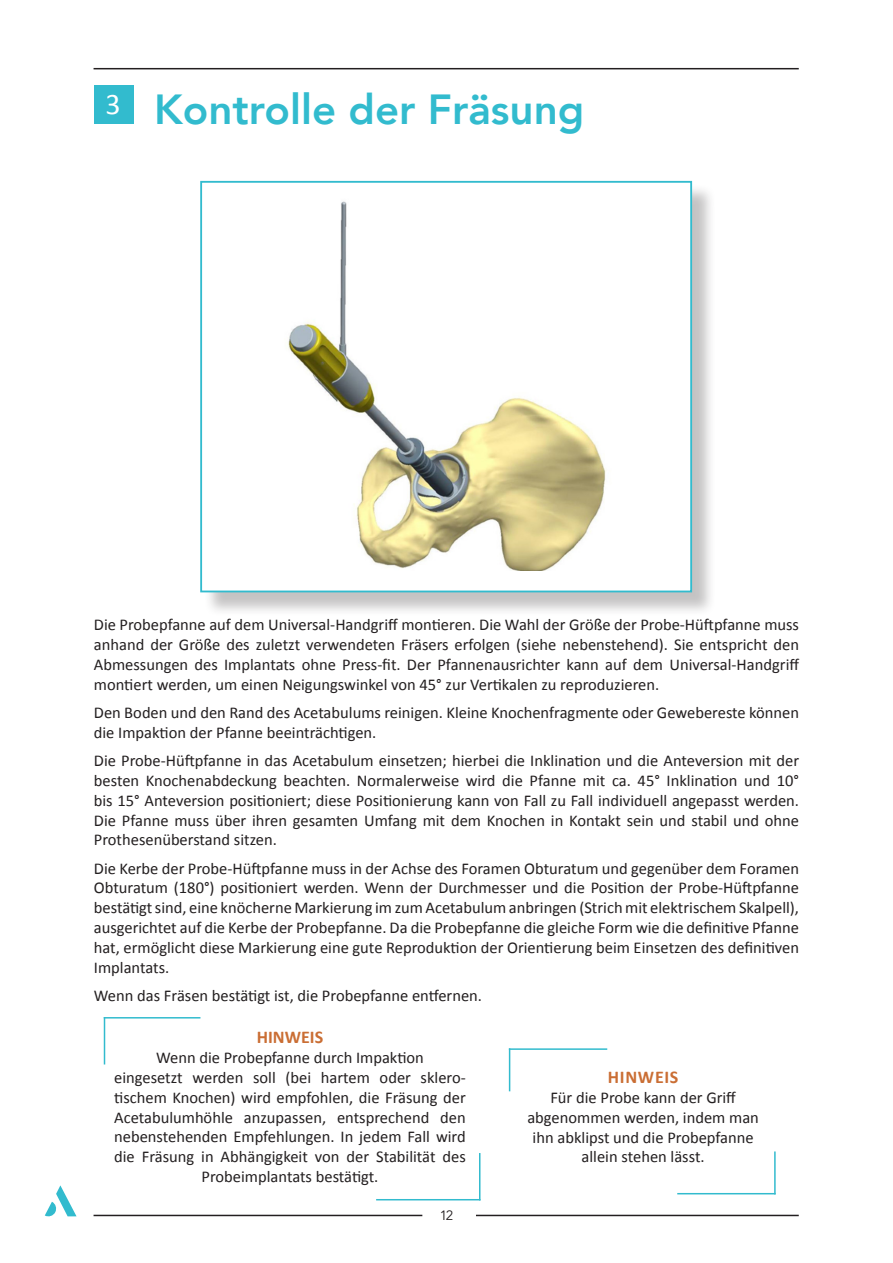
<style>
.page{position:relative;width:893px;height:1263px;background:#fff}
.page>*{position:absolute;margin:0;border:0;box-sizing:border-box;transform-origin:0 0}
.titres_bleus{font:800 42px "Avenir";color:#32bbce}
.t1{font:30px "Calibri";color:#fff}
.t2{font:700 18px "Calibri";color:#ca6e34}
.t3{font:700 18px "Calibri";letter-spacing:.04em;color:#ca6e34}
.Texte_courant_Calibri{font:16.5px/19.8px "Calibri";color:#231f20;text-align:justify}
.t4{font:13.5px "Avenir";color:#231f20}
</style>
<div class="page">
<svg style="left:45px;top:1185px;width:32px;height:32px"></svg>
<hr style="left:94px;top:1215px;width:328px;height:1px;background:#231f20">
<hr style="left:476px;top:1215px;width:323px;height:1px;background:#231f20">
<hr style="left:94px;top:68px;width:705px;height:1px;background:#231f20">
<div style="left:203px;top:184px;width:513px;height:433px;background:#231f20;opacity:.27"></div>
<div style="left:200px;top:181px;width:492px;height:411px;background:#fff;border:2px solid #32bbce"></div>
<img style="left:288px;top:201px;width:318px;height:369px">
<hr style="left:509px;top:1048px;width:1px;height:43px;background:#32bbce">
<hr style="left:509px;top:1048px;width:98px;height:2px;background:#32bbce">
<hr style="left:774px;top:1151px;width:2px;height:43px;background:#32bbce">
<hr style="left:677px;top:1193px;width:99px;height:1px;background:#32bbce">
<div style="left:94px;top:85px;width:39px;height:39px;background:#32bbce"></div>
<hr style="left:104px;top:1017px;width:1px;height:47px;background:#32bbce">
<hr style="left:104px;top:1017px;width:96px;height:1px;background:#32bbce">
<hr style="left:479px;top:1153px;width:1px;height:47px;background:#32bbce">
<hr style="left:376px;top:1199px;width:104px;height:1px;background:#32bbce">
<p class="t1" style="left:105px;top:85px;width:17px">3</p>
<p class="titres_bleus" style="left:154px;top:76px;width:432px">Kontrolle der Fräsung</p>
<p class="Texte_courant_Calibri" style="left:94px;top:614px;width:707px">Die Probepfanne auf dem Universal-Handgriff montieren. Die Wahl der Größe der Probe-Hüftpfanne muss anhand der Größe des zuletzt verwendeten Fräsers erfolgen (siehe nebenstehend). Sie entspricht den Abmessungen des Implantats ohne Press-fit. Der Pfannenausrichter kann auf dem Universal-Handgriff montiert werden, um einen Neigungswinkel von 45° zur Vertikalen zu reproduzieren.</p>
<p class="Texte_courant_Calibri" style="left:94px;top:702px;width:707px">Den Boden und den Rand des Acetabulums reinigen. Kleine Knochenfragmente oder Gewebereste können die Impaktion der Pfanne beeinträchtigen.</p>
<p class="Texte_courant_Calibri" style="left:94px;top:750px;width:707px">Die Probe-Hüftpfanne in das Acetabulum einsetzen; hierbei die Inklination und die Anteversion mit der besten Knochenabdeckung beachten. Normalerweise wird die Pfanne mit ca. 45° Inklination und 10° bis 15° Anteversion positioniert; diese Positionierung kann von Fall zu Fall individuell angepasst werden.<br>Die Pfanne muss über ihren gesamten Umfang mit dem Knochen in Kontakt sein und stabil und ohne Prothesenüberstand sitzen.</p>
<p class="Texte_courant_Calibri" style="left:94px;top:857px;width:707px">Die Kerbe der Probe-Hüftpfanne muss in der Achse des Foramen Obturatum und gegenüber dem Foramen Obturatum (180°) positioniert werden. Wenn der Durchmesser und die Position der Probe-Hüftpfanne bestätigt sind, eine knöcherne Markierung im zum Acetabulum anbringen (Strich mit elektrischem Skalpell), ausgerichtet auf die Kerbe der Probepfanne. Da die Probepfanne die gleiche Form wie die definitive Pfanne hat, ermöglicht diese Markierung eine gute Reproduktion der Orientierung beim Einsetzen des definitiven Implantats.</p>
<p class="Texte_courant_Calibri" style="left:94px;top:985px;width:390px">Wenn das Fräsen bestätigt ist, die Probepfanne entfernen.</p>
<p class="t2" style="left:257px;top:1026px;width:68px">HINWEIS</p>
<p class="Texte_courant_Calibri" style="left:156px;top:1047px;width:269px">Wenn die Probepfanne durch Impaktion</p>
<p class="Texte_courant_Calibri" style="left:114px;top:1067px;width:353px;text-align:center">eingesetzt werden soll (bei hartem oder sklero&shy;tischem Knochen) wird empfohlen, die Fräsung der Acetabulumhöhle anzupassen, entsprechend den nebenstehenden Empfehlungen. In jedem Fall wird die Fräsung in Abhängigkeit von der Stabilität des Probeimplantats bestätigt.</p>
<p class="t3" style="left:608px;top:1066px;width:72px">HINWEIS</p>
<p class="Texte_courant_Calibri" style="left:527px;top:1087px;width:233px;text-align:center">Für die Probe kann der Griff abgenommen werden, indem man ihn abklipst und die Probepfanne allein stehen lässt.</p>
<p class="t4" style="left:440px;top:1207px;width:15px">12</p>
</div>
